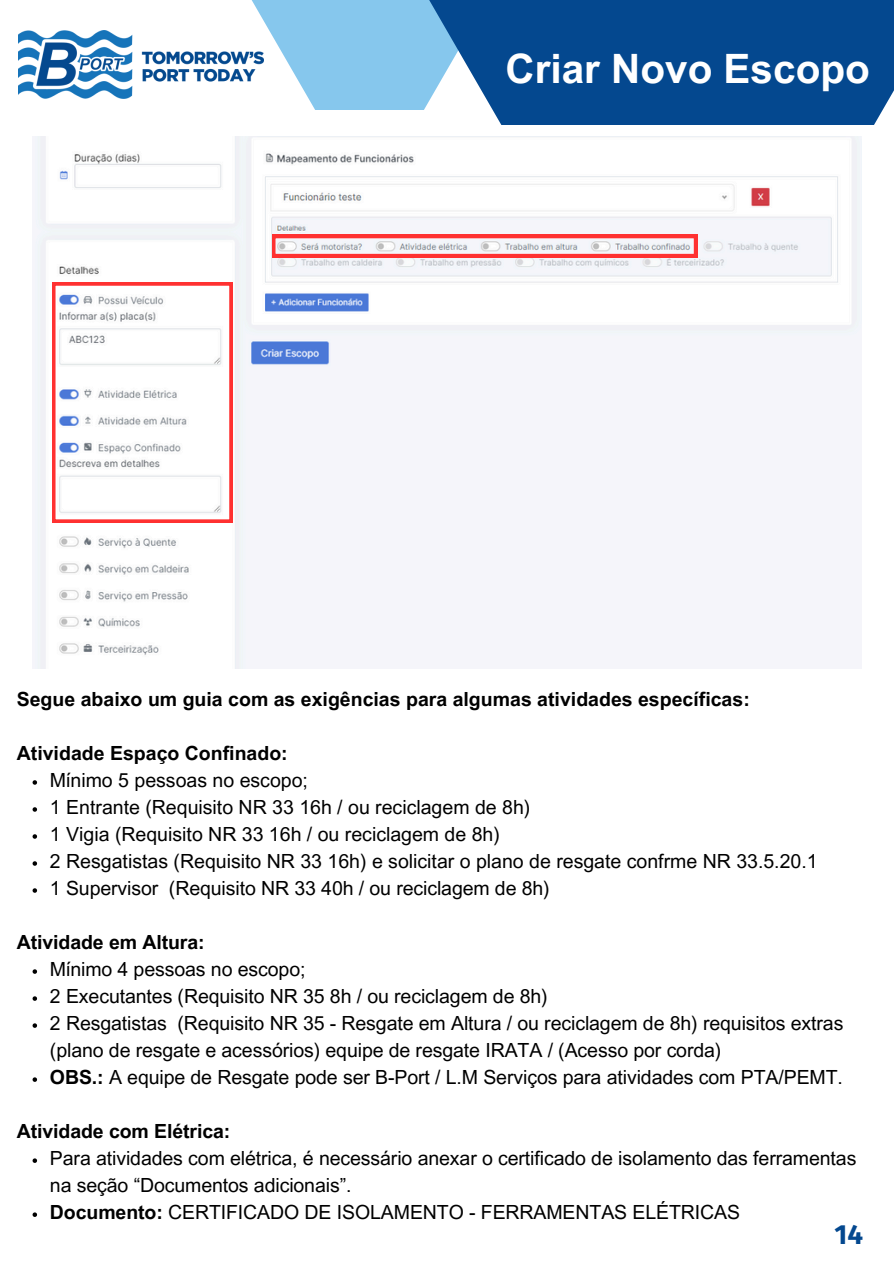
<style>
.page{position:relative;width:894px;height:1264px;background:#fff}
.page>*{position:absolute;margin:0;border:0;box-sizing:border-box;transform-origin:0 0}
.t1{font:700 40.5px "Arial MT Pro";color:#fff}
.t2{font:700 27.75px "Fira Sans";color:#04488f}
.t3{font:19.5px/27px "Arial MT Pro";letter-spacing:-.005em;color:#000}
.t4{font:700 19.5px "Arial MT Pro";color:#000}
.s1{font-weight:700}
</style>
<div class="page">
<svg style="left:251px;top:0;width:90px;height:110px;fill:#86c7ed"></svg>
<svg style="left:341px;top:0;width:552px;height:125px;background:#2a69a5"></svg>
<img style="left:18px;top:30px;width:246px;height:69px">
<svg style="left:33px;top:780px;width:4px;height:4px"></svg>
<svg style="left:33px;top:807px;width:4px;height:4px"></svg>
<svg style="left:33px;top:834px;width:4px;height:4px"></svg>
<svg style="left:33px;top:861px;width:4px;height:4px"></svg>
<svg style="left:33px;top:888px;width:4px;height:4px"></svg>
<svg style="left:33px;top:969px;width:4px;height:4px"></svg>
<svg style="left:33px;top:996px;width:4px;height:4px"></svg>
<svg style="left:33px;top:1023px;width:4px;height:4px"></svg>
<svg style="left:33px;top:1077px;width:4px;height:4px"></svg>
<svg style="left:33px;top:1158px;width:4px;height:4px"></svg>
<svg style="left:33px;top:1212px;width:4px;height:4px"></svg>
<img style="left:35px;top:136px;width:826px;height:532px">
<svg style="left:52px;top:282px;width:180px;height:240px"></svg>
<svg style="left:272px;top:235px;width:425px;height:22px"></svg>
<p class="t1" style="left:505px;top:54px;width:366px">Criar Novo Escopo</p>
<p class="t4" style="left:17px;top:691px;width:734px">Segue abaixo um guia com as exigências para algumas atividades específicas:</p>
<h2 class="t4" style="left:17px;top:745px;width:272px">Atividade Espaço Confinado:</h2>
<h2 class="t3" style="left:50px;top:769px;width:259px">Mínimo 5 pessoas no escopo;</h2>
<p class="t3" style="left:50px;top:796px;width:481px">1 Entrante (Requisito NR 33 16h / ou reciclagem de 8h)</p>
<p class="t3" style="left:50px;top:823px;width:451px">1 Vigia (Requisito NR 33 16h / ou reciclagem de 8h)</p>
<p class="t3" style="left:50px;top:850px;width:769px">2 Resgatistas (Requisito NR 33 16h) e solicitar o plano de resgate confrme NR 33.5.20.1</p>
<p class="t3" style="left:50px;top:877px;width:501px">1 Supervisor (Requisito NR 33 40h / ou reciclagem de 8h)</p>
<p class="t4" style="left:17px;top:934px;width:189px">Atividade em Altura:</p>
<h2 class="t3" style="left:50px;top:958px;width:257px">Mínimo 4 pessoas no escopo;</h2>
<p class="t3" style="left:50px;top:985px;width:499px">2 Executantes (Requisito NR 35 8h / ou reciclagem de 8h)</p>
<p class="t3" style="left:50px;top:1012px;width:794px">2 Resgatistas (Requisito NR 35 - Resgate em Altura / ou reciclagem de 8h) requisitos extras (plano de resgate e acessórios) equipe de resgate IRATA / (Acesso por corda)</p>
<p class="t3" style="left:50px;top:1066px;width:794px"><span class="s1">OBS.:</span> A equipe de Resgate pode ser B-Port / L.M Serviços para atividades com PTA/PEMT.</p>
<p class="t4" style="left:17px;top:1123px;width:215px">Atividade com Elétrica:</p>
<h2 class="t3" style="left:50px;top:1147px;width:807px">Para atividades com elétrica, é necessário anexar o certificado de isolamento das ferramentas na seção “Documentos adicionais”.</h2>
<p class="t3" style="left:50px;top:1201px;width:691px"><span class="s1">Documento:</span> CERTIFICADO DE ISOLAMENTO - FERRAMENTAS ELÉTRICAS</p>
<p class="t2" style="left:834px;top:1217px;width:30px">14</p>
</div>
